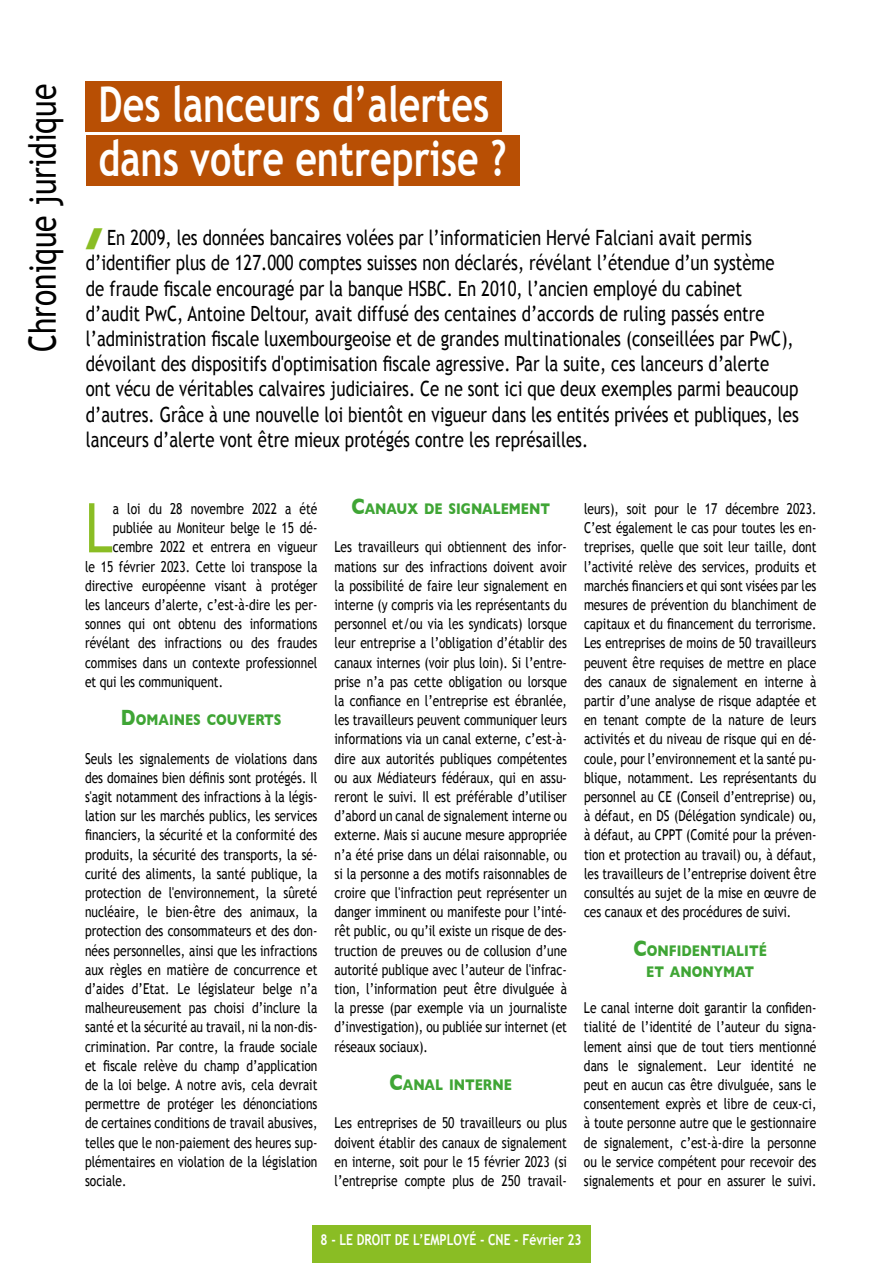
<style>
.page{position:relative;width:893px;height:1263px;background:#fff}
.page>*{position:absolute;margin:0;border:0;box-sizing:border-box;transform-origin:0 0}
.t1{font:68.7px "Trebuchet MS";color:#8abd24;scale:.8 1}
.t2{font:700 49.5px/54px "Trebuchet MS";color:#fff;scale:.76 1}
.t3{font:37.5px "Trebuchet MS";color:#000;scale:.8 1}
.t4{font:21px/25.2px "Trebuchet MS";color:#000;scale:.8 1}
.t5{font:700 15.75px/21px "Gill Sans";color:#3fa535;text-align:center;scale:.8 1}
.t6{font:15px/19.2px "Trebuchet MS";color:#000;text-align:justify;scale:.8 1}
.t7{font:700 15px "Trebuchet MS";color:#fff;scale:.81 1}
.s1{font-size:22.5px}
</style>
<div class="page">
<div style="left:312px;top:1225px;width:278px;height:38px;background:#8abd24"></div>
<div style="left:86px;top:82px;width:416px;height:50px;background:#b84f04"></div>
<div style="left:86px;top:136px;width:433px;height:50px;background:#b84f04"></div>
<h3 class="t3" style="left:21px;top:352px;width:336px;rotate:-90deg">Chronique juridique</h3>
<h2 class="t2" style="left:99px;top:77px;width:538px">Des lanceurs d’alertes dans votre entreprise ?</h2>
<p class="t4" style="left:86px;top:225px;width:893px;text-indent:21px">En 2009, les données bancaires volées par l’informaticien Hervé Falciani avait permis d’identifier plus de 127.000 comptes suisses non déclarés, révélant l’étendue d’un système<br>de fraude fiscale encouragé par la banque HSBC. En 2010, l’ancien employé du cabinet d’audit PwC, Antoine Deltour, avait diffusé des centaines d’accords de ruling passés entre l’administration fiscale luxembourgeoise et de grandes multinationales (conseillées par PwC), dévoilant des dispositifs d'optimisation fiscale agressive. Par la suite, ces lanceurs d’alerte ont vécu de véritables calvaires judiciaires. Ce ne sont ici que deux exemples parmi beaucoup d’autres. Grâce à une nouvelle loi bientôt en vigueur dans les entités privées et publiques, les lanceurs d’alerte vont être mieux protégés contre les représailles.</p>
<h1 class="t1" style="left:85px;top:487px;width:36px">L</h1>
<p class="t6" style="left:113px;top:499px;width:257px">a loi du 28 novembre 2022 a été</p>
<p class="t6" style="left:113px;top:518px;width:257px">publiée au Moniteur belge le 15 dé-</p>
<p class="t6" style="left:113px;top:538px;width:257px">cembre 2022 et entrera en vigueur</p>
<p class="t6" style="left:85px;top:557px;width:292px">le 15 février 2023. Cette loi transpose la</p>
<p class="t6" style="left:85px;top:576px;width:292px">directive européenne visant à protéger</p>
<p class="t6" style="left:85px;top:595px;width:292px">les lanceurs d’alerte, c’est-à-dire les per-</p>
<p class="t6" style="left:85px;top:614px;width:292px">sonnes qui ont obtenu des informations</p>
<p class="t6" style="left:85px;top:634px;width:292px">révélant des infractions ou des fraudes</p>
<p class="t6" style="left:85px;top:653px;width:292px">commises dans un contexte professionnel</p>
<p class="t6" style="left:85px;top:672px;width:174px">et qui les communiquent.</p>
<p class="t5" style="left:121px;top:709px;width:202px"><span class="s1">D</span>OMAINES COUVERTS</p>
<p class="t6" style="left:85px;top:749px;width:292px">Seuls les signalements de violations dans des domaines bien définis sont protégés. Il s'agit notamment des infractions à la légis&shy;lation sur les marchés publics, les services financiers, la sécurité et la conformité des produits, la sécurité des transports, la sé&shy;curité des aliments, la santé publique, la protection de l'environnement, la sûreté nucléaire, le bien-être des animaux, la protection des consommateurs et des don&shy;nées personnelles, ainsi que les infractions aux règles en matière de concurrence et d’aides d’Etat. Le législateur belge n’a malheureusement pas choisi d’inclure la santé et la sécurité au travail, ni la non-dis&shy;crimination. Par contre, la fraude sociale et fiscale relève du champ d’application de la loi belge. A notre avis, cela devrait permettre de protéger les dénonciations de certaines conditions de travail abusives, telles que le non-paiement des heures sup&shy;plémentaires en violation de la législation sociale.</p>
<p class="t5" style="left:351px;top:498px;width:250px"><span class="s1">C</span>ANAUX DE SIGNALEMENT</p>
<p class="t6" style="left:334px;top:538px;width:292px">Les travailleurs qui obtiennent des infor&shy;mations sur des infractions doivent avoir la possibilité de faire leur signalement en interne (y compris via les représentants du personnel et/ou via les syndicats) lorsque leur entreprise a l’obligation d’établir des canaux internes (voir plus loin). Si l’entre&shy;prise n’a pas cette obligation ou lorsque la confiance en l’entreprise est ébranlée, les travailleurs peuvent communiquer leurs informations via un canal externe, c’est-à&shy;dire aux autorités publiques compétentes ou aux Médiateurs fédéraux, qui en assu&shy;reront le suivi. Il est préférable d’utiliser d’abord un canal de signalement interne ou externe. Mais si aucune mesure appropriée n’a été prise dans un délai raisonnable, ou si la personne a des motifs raisonnables de croire que l'infraction peut représenter un danger imminent ou manifeste pour l’inté&shy;rêt public, ou qu’il existe un risque de des&shy;truction de preuves ou de collusion d’une autorité publique avec l’auteur de l'infrac&shy;tion, l’information peut être divulguée à la presse (par exemple via un journaliste d’investigation), ou publiée sur internet (et réseaux sociaux).</p>
<p class="t5" style="left:390px;top:1074px;width:154px"><span class="s1">C</span>ANAL INTERNE</p>
<p class="t6" style="left:334px;top:1114px;width:292px">Les entreprises de 50 travailleurs ou plus doivent établir des canaux de signalement en interne, soit pour le 15 février 2023 (si l’entreprise compte plus de 250 travail-</p>
<p class="t6" style="left:584px;top:499px;width:292px">leurs), soit pour le 17 décembre 2023.<br>C’est également le cas pour toutes les en&shy;treprises, quelle que soit leur taille, dont l’activité relève des services, produits et marchés financiers et qui sont visées par les mesures de prévention du blanchiment de capitaux et du financement du terrorisme.<br>Les entreprises de moins de 50 travailleurs peuvent être requises de mettre en place des canaux de signalement en interne à partir d’une analyse de risque adaptée et en tenant compte de la nature de leurs activités et du niveau de risque qui en dé&shy;coule, pour l’environnement et la santé pu&shy;blique, notamment. Les représentants du personnel au CE (Conseil d’entreprise) ou, à défaut, en DS (Délégation syndicale) ou, à défaut, au CPPT (Comité pour la préven&shy;tion et protection au travail) ou, à défaut, les travailleurs de l’entreprise doivent être consultés au sujet de la mise en œuvre de ces canaux et des procédures de suivi.</p>
<p class="t5" style="left:634px;top:939px;width:168px"><span class="s1">C</span>ONFIDENTIALITÉ<br>ET ANONYMAT</p>
<p class="t6" style="left:584px;top:998px;width:292px">Le canal interne doit garantir la confiden&shy;tialité de l’identité de l’auteur du signa&shy;lement ainsi que de tout tiers mentionné dans le signalement. Leur identité ne peut en aucun cas être divulguée, sans le consentement exprès et libre de ceux-ci, à toute personne autre que le gestionnaire de signalement, c’est-à-dire la personne ou le service compétent pour recevoir des signalements et pour en assurer le suivi.</p>
<p class="t7" style="left:321px;top:1230px;width:324px">8 - LE DROIT DE L’EMPLOYÉ - CNE - Février 23</p>
</div>
